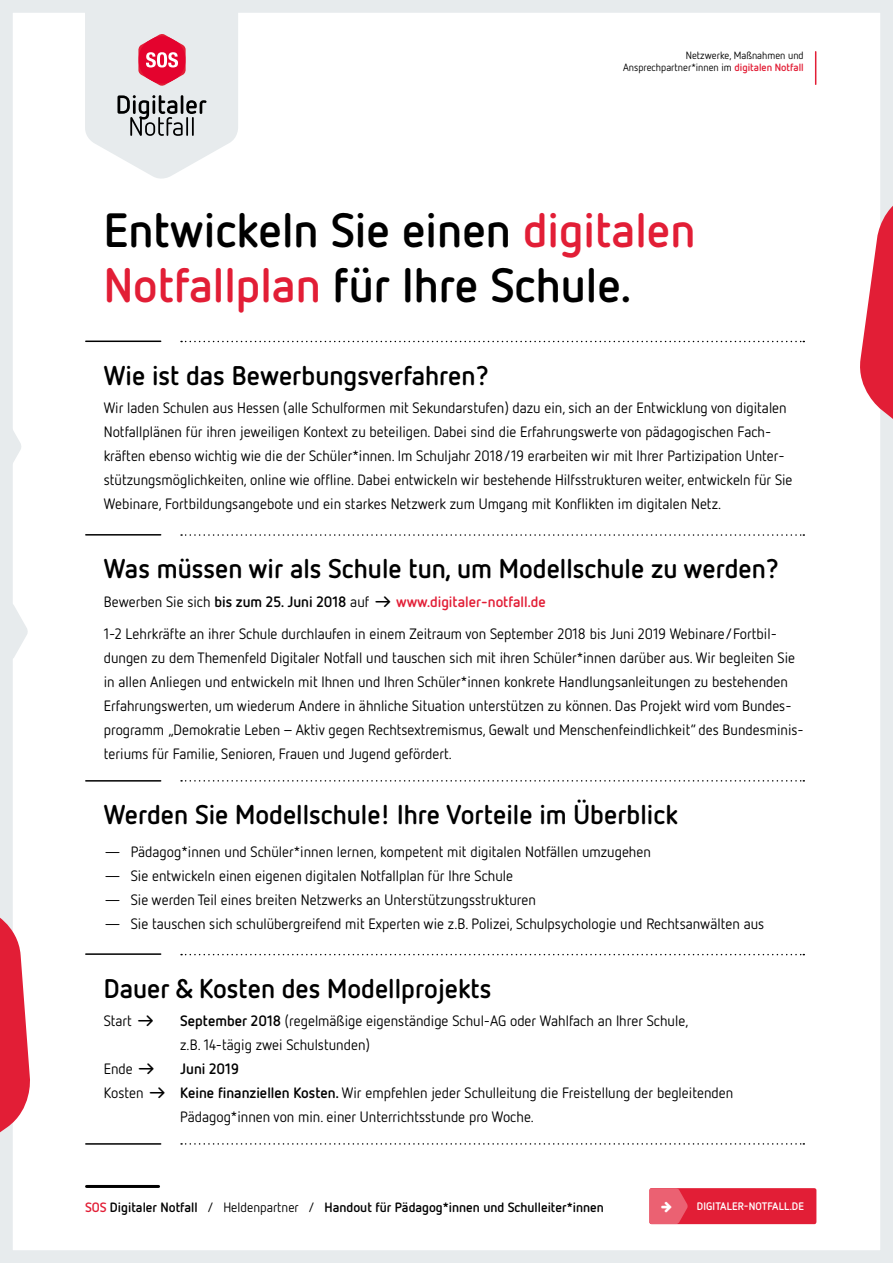
<style>
.page{position:relative;width:893px;height:1263px;background:#fff}
.page>*{position:absolute;margin:0;border:0;box-sizing:border-box;transform-origin:0 0}
.t1{font:700 48px/55.3px "Netto OT";color:#000}
.Liste{font:700 27px "Netto OT";color:#000}
.Liste-2{font:15px/24px "Netto OT";color:#000}
.Liste-3{font:700 15px "Netto OT";color:#e21e36}
.Liste-4{font:700 15px "Netto OT";color:#000}
.t2{font:700 13.5px "Netto OT";color:#000}
.t3{font:700 10.95px "Netto OT";letter-spacing:.01em;color:#fff}
.t4{font:10.5px/12px "Netto OT";color:#000;text-align:right}
.s1{font-weight:700;color:#e21e36}
.s2{color:#e21e36}
.s3{font-weight:400;color:#000}
.s4{color:#000}
.s5{font-weight:700}
.s6{font-weight:400}
</style>
<div class="page">
<div style="left:0;top:0;width:893px;height:1263px;border:13px solid #e7ebed"></div>
<hr style="left:815px;top:52px;width:1px;height:32px;background:#e21e36">
<svg style="left:85px;top:0;width:153px;height:179px;background:#e0d6da"></svg>
<div style="left:649px;top:1188px;width:167px;height:36px;background:#e21e36;border-radius:2px"></div>
<hr style="left:87px;top:1185px;width:72px;height:3px;background:#000">
<svg style="left:0;top:417px;width:21px;height:59px"></svg>
<svg style="left:0;top:602px;width:28px;height:59px"></svg>
<svg style="left:181px;top:341px;width:623px;height:1px"></svg>
<svg style="left:181px;top:534px;width:623px;height:2px"></svg>
<svg style="left:181px;top:780px;width:623px;height:1px"></svg>
<svg style="left:181px;top:954px;width:623px;height:1px"></svg>
<svg style="left:181px;top:1143px;width:623px;height:2px"></svg>
<hr style="left:86px;top:341px;width:75px;height:1px;background:#000">
<hr style="left:86px;top:534px;width:75px;height:2px;background:#000">
<hr style="left:86px;top:780px;width:75px;height:2px;background:#000">
<hr style="left:86px;top:953px;width:75px;height:2px;background:#000">
<hr style="left:86px;top:1143px;width:75px;height:2px;background:#000">
<svg style="left:0;top:846px;width:30px;height:370px"></svg>
<svg style="left:860px;top:138px;width:33px;height:368px"></svg>
<svg style="left:649px;top:1188px;width:39px;height:36px"></svg>
<p class="t4" style="left:623px;top:49px;width:182px">Netzwerke, Maßnahmen und<br>Ansprechpartner*innen im <span class="s1">digitalen Notfall</span></p>
<p class="t1" style="left:104px;top:201px;width:593px">Entwickeln Sie einen <span class="s2">digitalen<br>Notfallplan</span> für Ihre Schule.</p>
<p class="Liste" style="left:104px;top:358px;width:386px">Wie ist das Bewerbungsverfahren?</p>
<p class="Liste-2" style="left:104px;top:395px;width:690px">Wir laden Schulen aus Hessen (alle Schulformen mit Sekundarstufen) dazu ein, sich an der Entwicklung von digitalen Notfallplänen für ihren jeweiligen Kontext zu beteiligen. Dabei sind die Erfahrungswerte von pädagogischen Fach&shy;kräften ebenso wichtig wie die der Schüler*innen. Im Schuljahr 2018/19 erarbeiten wir mit Ihrer Partizipation Unter&shy;stützungsmöglichkeiten, online wie offline. Dabei entwickeln wir bestehende Hilfsstrukturen weiter, entwickeln für Sie Webinare, Fortbildungsangebote und ein starkes Netzwerk zum Umgang mit Konflikten im digitalen Netz.</p>
<p class="Liste" style="left:104px;top:552px;width:677px">Was müssen wir als Schule tun, um Modellschule zu werden?</p>
<p class="Liste-3" style="left:104px;top:592px;width:443px"><span class="s3">Bewerben Sie sich</span> <span class="s4">bis zum 25. Juni 2018</span> <span class="s3">auf</span> <span class="s4">→</span> www.digitaler-notfall.de</p>
<p class="Liste-2" style="left:104px;top:621px;width:702px">1-2 Lehrkräfte an ihrer Schule durchlaufen in einem Zeitraum von September 2018 bis Juni 2019 Webinare/Fortbil&shy;dungen zu dem Themenfeld Digitaler Notfall und tauschen sich mit ihren Schüler*innen darüber aus. Wir begleiten Sie in allen Anliegen und entwickeln mit Ihnen und Ihren Schüler*innen konkrete Handlungsanleitungen zu bestehenden Erfahrungswerten, um wiederum Andere in ähnliche Situation unterstützen zu können. Das Projekt wird vom Bundes&shy;programm „Demokratie Leben – Aktiv gegen Rechtsextremismus, Gewalt und Menschenfeindlichkeit“ des Bundesminis&shy;teriums für Familie, Senioren, Frauen und Jugend gefördert.</p>
<p class="Liste" style="left:104px;top:798px;width:575px">Werden Sie Modellschule! Ihre Vorteile im Überblick</p>
<p class="Liste-2" style="left:104px;top:839px;width:549px">— Pädagog*innen und Schüler*innen lernen, kompetent mit digitalen Notfällen umzugehen</p>
<p class="Liste-2" style="left:104px;top:863px;width:411px">— Sie entwickeln einen eigenen digitalen Notfallplan für Ihre Schule</p>
<p class="Liste-2" style="left:104px;top:887px;width:434px">— Sie werden Teil eines breiten Netzwerks an Unterstützungsstrukturen</p>
<p class="Liste-2" style="left:104px;top:911px;width:662px">— Sie tauschen sich schulübergreifend mit Experten wie z.B. Polizei, Schulpsychologie und Rechtsanwälten aus</p>
<p class="Liste" style="left:104px;top:971px;width:389px">Dauer &amp; Kosten des Modellprojekts</p>
<p class="Liste-2" style="left:104px;top:1008px;width:53px">Start <span class="s5">→</span></p>
<p class="Liste-2" style="left:180px;top:1008px;width:510px"><span class="s5">September 2018</span> (regelmäßige eigenständige Schul-AG oder Wahlfach an Ihrer Schule, z.B. 14-tägig zwei Schulstunden)</p>
<p class="Liste-2" style="left:104px;top:1056px;width:54px">Ende <span class="s5">→</span></p>
<p class="Liste-4" style="left:180px;top:1059px;width:60px">Juni 2019</p>
<p class="Liste-2" style="left:180px;top:1080px;width:554px;text-indent:-76px">Kosten <span class="s5">→ Keine finanziellen Kosten.</span> Wir empfehlen jeder Schulleitung die Freistellung der begleitenden<br>Pädagog*innen von min. einer Unterrichtsstunde pro Woche.</p>
<p class="t2" style="left:85px;top:1199px;width:520px"><span class="s2">SOS</span> Digitaler Notfall <span class="s6">/ Heldenpartner /</span> Handout für Pädagog*innen und Schulleiter*innen</p>
<p class="t3" style="left:697px;top:1199px;width:109px">DIGITALER-NOTFALL.DE</p>
</div>
